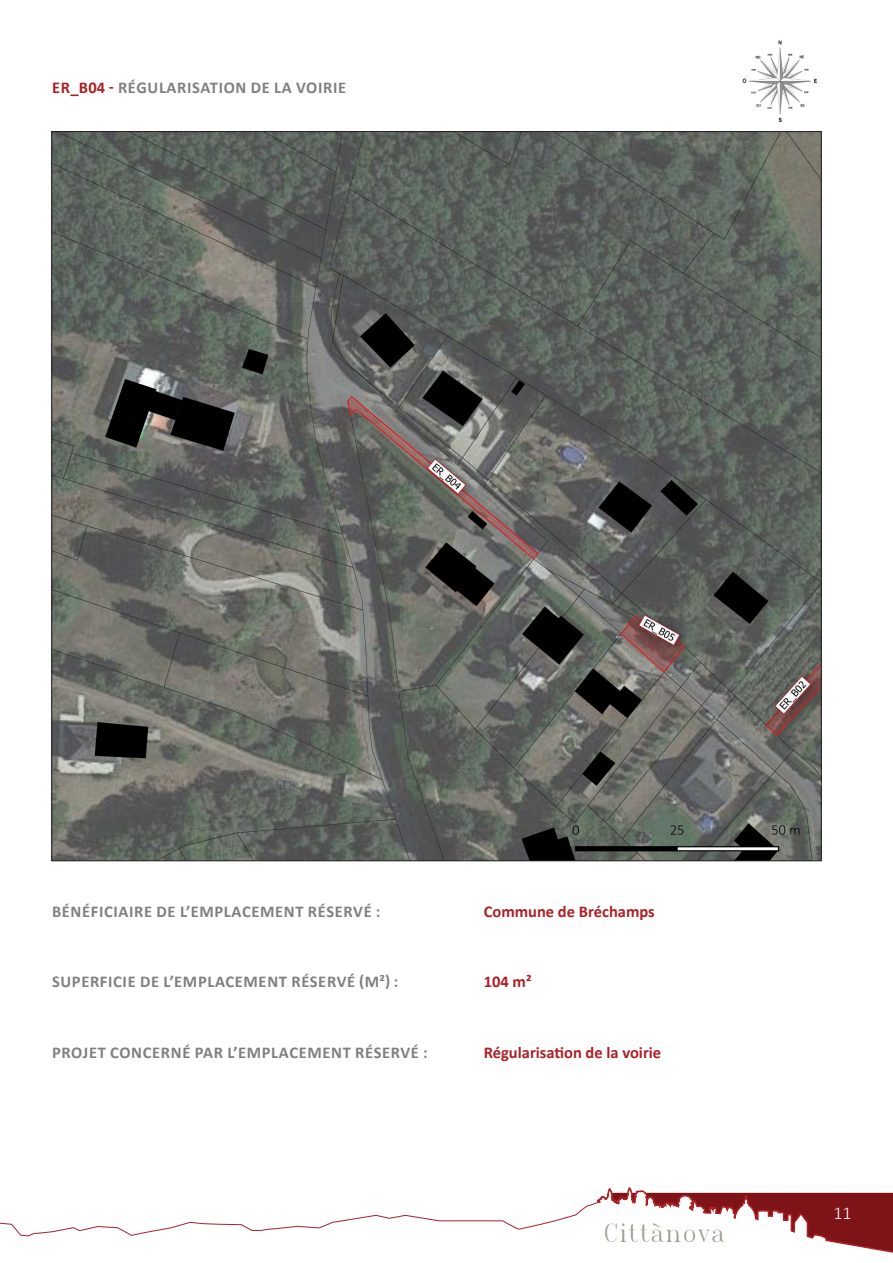
<style>
.page{position:relative;width:893px;height:1263px;background:#fff}
.page>*{position:absolute;margin:0;border:0;box-sizing:border-box;transform-origin:0 0}
.t1{font:24.6px "Roman T";letter-spacing:-.01em;color:#9b9d91;scale:.87 1}
.t2{font:300 18px "Calibri";color:#fff}
.t3{font:700 16.5px "Calibri";letter-spacing:.04em;color:#808080}
.t4{font:700 16.5px "Calibri";color:#ab2126}
.s1{color:#ab2126}
</style>
<div class="page">
<svg style="left:0;top:1187px;width:893px;height:66px"></svg>
<img style="left:54px;top:133px;width:765px;height:726px">
<img style="left:742px;top:40px;width:75px;height:82px">
<p class="t3" style="left:52px;top:76px;width:296px"><span class="s1">ER_B04 -</span> RÉGULARISATION DE LA VOIRIE</p>
<p class="t3" style="left:52px;top:899px;width:330px">BÉNÉFICIAIRE DE L’EMPLACEMENT RÉSERVÉ :</p>
<p class="t4" style="left:484px;top:899px;width:173px">Commune de Bréchamps</p>
<p class="t3" style="left:52px;top:970px;width:348px">SUPERFICIE DE L’EMPLACEMENT RÉSERVÉ (M²) :</p>
<p class="t4" style="left:484px;top:970px;width:49px">104 m²</p>
<p class="t3" style="left:52px;top:1040px;width:377px">PROJET CONCERNÉ PAR L’EMPLACEMENT RÉSERVÉ :</p>
<p class="t4" style="left:484px;top:1040px;width:179px">Régularisation de la voirie</p>
<p class="t1" style="left:603px;top:1216px;width:142px">Cittànova</p>
<p class="t2" style="left:833px;top:1202px;width:20px">11</p>
</div>
